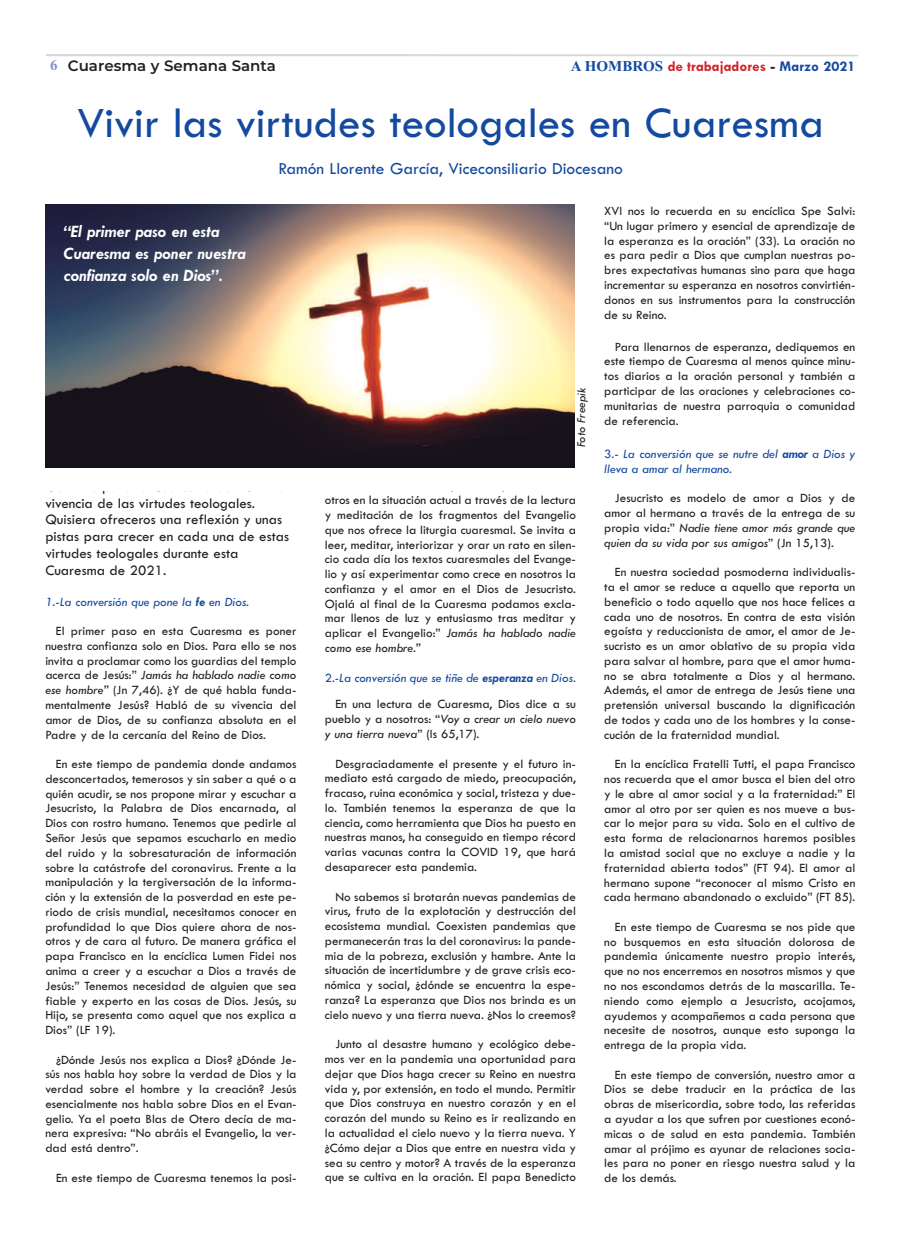
<style>
.page{position:relative;width:904px;height:1234px;background:#fff}
.page>*{position:absolute;margin:0;border:0;box-sizing:border-box;transform-origin:0 0}
.t1{font:45px "Tw Cen";color:#13499f}
.t2{font:italic 700 17.5px/21.8px "Tw Cen";color:#fff}
.t3{font:17.5px "Tw Cen";color:#13499f}
.t4{font:15px/16.9px "Tw Cen";color:#231f20}
.t5{font:700 15px "Tw Cen";color:#d1232a}
.t6{font:600 15px "Montserrat";color:#231f20}
.t7{font:13.12px/14.8px "Tw Cen";color:#231f20;text-align:justify}
.t8{font:italic 13.12px/14.8px "Tw Cen";color:#13499f}
.t9{font:italic 13.12px/14.8px "Tw Cen";color:#231f20}
.t10{font:italic 12.5px "Tw Cen";letter-spacing:-.005em;color:#231f20}
.s1{font-family:"Times New Roman";font-weight:700;color:#848dc5}
.s2{font-family:"Times New Roman";color:#13499f}
.s3{color:#231f20}
.s4{color:#13499f}
.s5{font-weight:700}
.s6{font-style:italic}
.s7{font-style:italic;color:#13499f}
.s8{font-weight:700;font-style:italic;color:#13499f}
.s9{font-style:normal}
</style>
<div class="page">
<svg style="left:46px;top:54px;width:812px;height:3px"></svg>
<img style="left:45px;top:204px;width:529px;height:264px">
<p class="t6" style="left:50px;top:55px;width:227px"><span class="s1">6</span> Cuaresma y Semana Santa</p>
<p class="t5" style="left:571px;top:57px;width:286px"><span class="s2">A HOMBROS</span> de trabajadores <span class="s3">-</span> <span class="s4">Marzo 2021</span></p>
<h1 class="t1" style="left:77px;top:96px;width:748px">Vivir las virtudes teologales en Cuaresma</h1>
<h2 class="t3" style="left:278px;top:158px;width:346px">Ramón Llorente García, Viceconsiliario Diocesano</h2>
<h2 class="t2" style="left:63px;top:220px;width:184px">“El primer paso en esta<br>Cuaresma es poner nuestra confianza solo en Dios”.</h2>
<p class="t4" style="left:45px;top:494px;width:245px">vivencia de las virtudes teologales. quisiera ofreceros una reflexión y unas pistas para crecer en cada una de estas virtudes teologales durante esta Cuaresma de 2021.</p>
<p class="t8" style="left:45px;top:593px;width:205px">1.-La conversión que pone la <span class="s5">fe</span> en Dios.</p>
<p class="t7" style="left:45px;top:623px;width:252px;text-indent:11px">El primer paso en esta Cuaresma es poner nuestra confianza solo en Dios. Para ello se nos invita a proclamar como los guardias del templo acerca de Jesús:” <span class="s6">Jamás ha hablado nadie como ese hombre”</span> (Jn 7,46). ¿Y de qué habla funda&shy;mentalmente Jesús? Habló de su vivencia del amor de Dios, de su confianza absoluta en el Padre y de la cercanía del Reino de Dios.</p>
<p class="t7" style="left:45px;top:756px;width:253px;text-indent:11px">En este tiempo de pandemia donde andamos desconcertados, temerosos y sin saber a qué o a quién acudir, se nos propone mirar y escuchar a Jesucristo, la Palabra de Dios encarnada, al Dios con rostro humano. Tenemos que pedirle al Señor Jesús que sepamos escucharlo en medio del ruido y la sobresaturación de información sobre la catástrofe del coronavirus. Frente a la manipulación y la tergiversación de la informa&shy;ción y la extensión de la posverdad en este pe&shy;riodo de crisis mundial, necesitamos conocer en profundidad lo que Dios quiere ahora de nos&shy;otros y de cara al futuro. De manera gráfica el papa Francisco en la encíclica Lumen Fidei nos anima a creer y a escuchar a Dios a través de Jesús:” Tenemos necesidad de alguien que sea fiable y experto en las cosas de Dios. Jesús, su Hijo, se presenta como aquel que nos explica a Dios” (LF 19).</p>
<p class="t7" style="left:45px;top:1051px;width:252px;text-indent:11px">¿Dónde Jesús nos explica a Dios? ¿Dónde Je&shy;sús nos habla hoy sobre la verdad de Dios y la verdad sobre el hombre y la creación? Jesús esencialmente nos habla sobre Dios en el Evan&shy;gelio. Ya el poeta Blas de Otero decía de ma&shy;nera expresiva: “No abráis el Evangelio, la ver&shy;dad está dentro”.</p>
<p class="t7" style="left:56px;top:1169px;width:242px">En este tiempo de Cuaresma tenemos la posi-</p>
<p class="t10" style="left:573px;top:447px;width:61px;rotate:-90deg">Foto Freepik</p>
<p class="t7" style="left:325px;top:492px;width:252px">otros en la situación actual a través de la lectura y meditación de los fragmentos del Evangelio que nos ofrece la liturgia cuaresmal. Se invita a leer, meditar, interiorizar y orar un rato en silen&shy;cio cada día los textos cuaresmales del Evange&shy;lio y así experimentar como crece en nosotros la confianza y el amor en el Dios de Jesucristo.<br>Ojalá al final de la Cuaresma podamos excla&shy;mar llenos de luz y entusiasmo tras meditar y aplicar el Evangelio:” <span class="s6">Jamás ha hablado nadie como ese hombre.”</span></p>
<p class="t7" style="left:325px;top:663px;width:252px;line-height:26.9px;text-align:right"><span class="s4">2</span><span class="s7">.-La conversión que se tiñe de</span> <span class="s8">esperanza</span> <span class="s7">en Dios</span><span class="s4">.<br></span>En una lectura de Cuaresma, Dios dice a su</p>
<p class="t9" style="left:325px;top:711px;width:252px"><span class="s9">pueblo y a nosotros: “</span>Voy a crear un cielo nuevo y una tierra nueva<span class="s9">” (Is 65,17).</span></p>
<p class="t7" style="left:325px;top:755px;width:252px;text-indent:11px">Desgraciadamente el presente y el futuro in&shy;mediato está cargado de miedo, preocupación, fracaso, ruina económica y social, tristeza y due&shy;lo. También tenemos la esperanza de que la ciencia, como herramienta que Dios ha puesto en nuestras manos, ha conseguido en tiempo récord varias vacunas contra la COVID 19, que hará desaparecer esta pandemia.</p>
<p class="t7" style="left:325px;top:888px;width:252px;text-indent:11px">No sabemos si brotarán nuevas pandemias de virus, fruto de la explotación y destrucción del ecosistema mundial. Coexisten pandemias que permanecerán tras la del coronavirus: la pande&shy;mia de la pobreza, exclusión y hambre. Ante la situación de incertidumbre y de grave crisis eco&shy;nómica y social, ¿dónde se encuentra la espe&shy;ranza? La esperanza que Dios nos brinda es un cielo nuevo y una tierra nueva. ¿Nos lo creemos?</p>
<p class="t7" style="left:325px;top:1036px;width:252px;text-indent:11px">Junto al desastre humano y ecológico debe&shy;mos ver en la pandemia una oportunidad para dejar que Dios haga crecer su Reino en nuestra vida y, por extensión, en todo el mundo. Permitir que Dios construya en nuestro corazón y en el corazón del mundo su Reino es ir realizando en la actualidad el cielo nuevo y la tierra nueva. Y ¿Cómo dejar a Dios que entre en nuestra vida y sea su centro y motor? A través de la esperanza que se cultiva en la oración. El papa Benedicto</p>
<p class="t7" style="left:604px;top:203px;width:252px">XVI nos lo recuerda en su encíclica Spe Salvi: “Un lugar primero y esencial de aprendizaje de la esperanza es la oración” (33). La oración no es para pedir a Dios que cumplan nuestras po&shy;bres expectativas humanas sino para que haga incrementar su esperanza en nosotros convirtién&shy;donos en sus instrumentos para la construcción de su Reino.</p>
<p class="t7" style="left:604px;top:339px;width:252px;text-indent:11px">Para llenarnos de esperanza, dediquemos en este tiempo de Cuaresma al menos quince minu&shy;tos diarios a la oración personal y también a participar de las oraciones y celebraciones co&shy;munitarias de nuestra parroquia o comunidad de referencia.</p>
<p class="t8" style="left:604px;top:446px;width:252px"><span class="s9">3.-</span> La conversión que se nutre del <span class="s5">amor</span> a Dios y lleva a amar al hermano.</p>
<p class="t7" style="left:604px;top:490px;width:252px;text-indent:11px">Jesucristo es modelo de amor a Dios y de amor al hermano a través de la entrega de su propia vida:” <span class="s6">Nadie tiene amor más grande que quien da su vida por sus amigos</span>” (Jn 15,13).</p>
<p class="t7" style="left:604px;top:564px;width:252px;text-indent:11px">En nuestra sociedad posmoderna individualis&shy;ta el amor se reduce a aquello que reporta un beneficio o todo aquello que nos hace felices a cada uno de nosotros. En contra de esta visión egoísta y reduccionista de amor, el amor de Je&shy;sucristo es un amor oblativo de su propia vida para salvar al hombre, para que el amor huma&shy;no se abra totalmente a Dios y al hermano.<br>Además, el amor de entrega de Jesús tiene una pretensión universal buscando la dignificación de todos y cada uno de los hombres y la conse&shy;cución de la fraternidad mundial.</p>
<p class="t7" style="left:604px;top:756px;width:252px;text-indent:11px">En la encíclica Fratelli Tutti, el papa Francisco nos recuerda que el amor busca el bien del otro y le abre al amor social y a la fraternidad:” El amor al otro por ser quien es nos mueve a bus&shy;car lo mejor para su vida. Solo en el cultivo de esta forma de relacionarnos haremos posibles la amistad social que no excluye a nadie y la fraternidad abierta todos” (FT 94). El amor al hermano supone “reconocer al mismo Cristo en cada hermano abandonado o excluido” (FT 85).</p>
<p class="t7" style="left:604px;top:918px;width:252px;text-indent:11px">En este tiempo de Cuaresma se nos pide que no busquemos en esta situación dolorosa de pandemia únicamente nuestro propio interés, que no nos encerremos en nosotros mismos y que no nos escondamos detrás de la mascarilla. Te&shy;niendo como ejemplo a Jesucristo, acojamos, ayudemos y acompañemos a cada persona que necesite de nosotros, aunque esto suponga la entrega de la propia vida.</p>
<p class="t7" style="left:604px;top:1066px;width:252px;text-indent:11px">En este tiempo de conversión, nuestro amor a Dios se debe traducir en la práctica de las obras de misericordia, sobre todo, las referidas a ayudar a los que sufren por cuestiones econó&shy;micas o de salud en esta pandemia. También amar al prójimo es ayunar de relaciones socia&shy;les para no poner en riesgo nuestra salud y la de los demás.</p>
</div>
